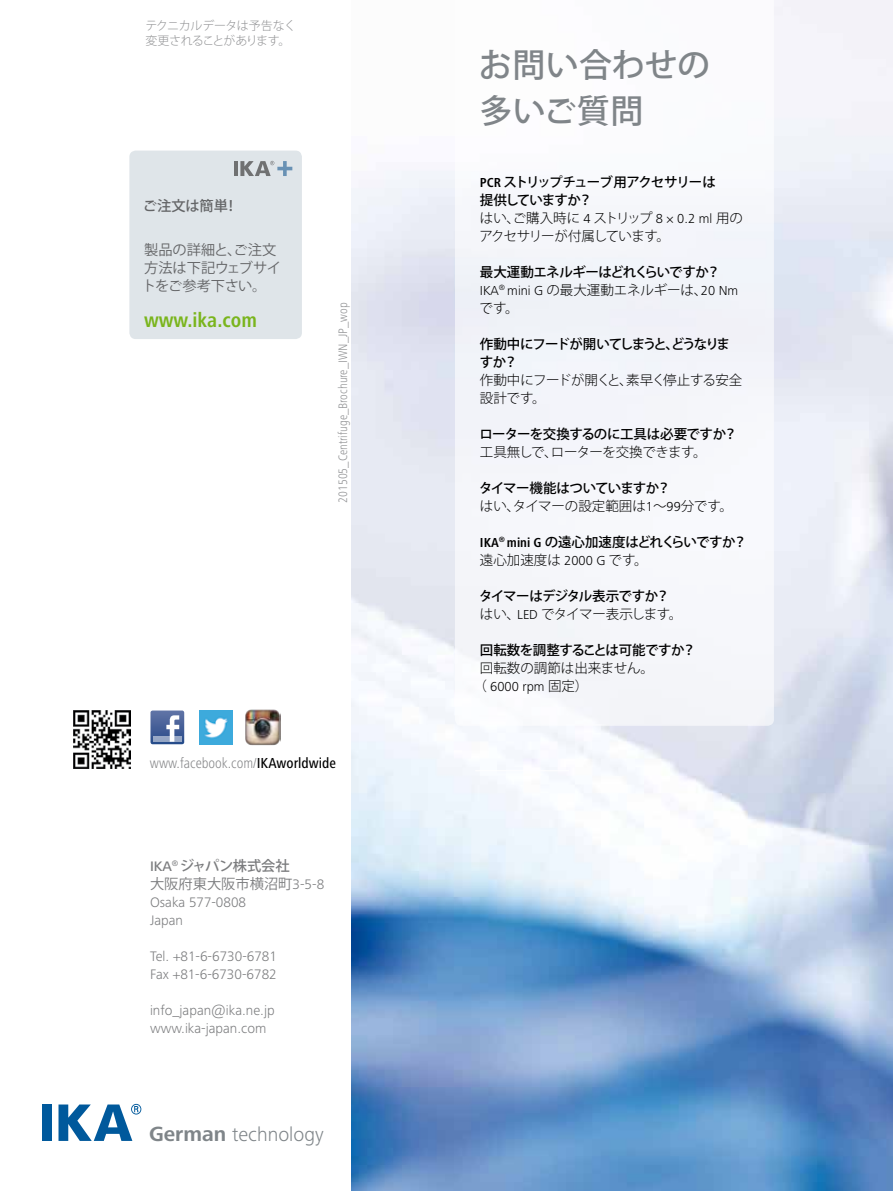
<style>
.page{position:relative;width:893px;height:1191px;background:#fff}
.page>*{position:absolute;margin:0;border:0;box-sizing:border-box;transform-origin:0 0}
.t1{font:500 33px/46.5px "Koz Go Pro";letter-spacing:.01em;color:#808589}
.t2{font:700 condensed 21px "Frutiger Next IKA";color:#7ab51d}
.t3{font:300 20.25px "Frutiger Next IKA";color:#7f8589}
.t4{font:300 condensed 15px "Frutiger Next IKA";color:#87888a}
.t5{font:300 14.25px/18px "Frutiger Next IKA";color:#7b7c7e}
.t6{font:14.25px/18px "Koz Go Pro";color:#646567}
.t7{font:14.25px/18px "Koz Go Pro";color:#7b7c7e}
.t8{font:500 14.25px "Koz Go Pro";letter-spacing:-.01em;color:#646567}
.t9{font:500 13.5px/18px "Koz Go Pro";letter-spacing:-.04em;color:#000}
.t10{font:300 13.5px/18px "Koz Go Pro";letter-spacing:-.015em;color:#000}
.t11{font:300 13.5px/18px "Koz Go Pro";letter-spacing:-.04em;color:#000}
.t12{font:300 13.5px "Frutiger Next IKA";color:#000}
.t13{font:500 13.5px/18px "Koz Go Pro";letter-spacing:-.1em;color:#000}
.t14{font:300 condensed 12.75px "Frutiger Next IKA";color:#929395}
.t15{font:300 12px/15px "Koz Go Pro";letter-spacing:-.05em;color:#929395}
.s1{font-weight:500;color:#000}
.s2{font-family:"Frutiger Next IKA";font-weight:500}
.s3{font-weight:500}
.s4{font-family:"Frutiger Next IKA";font-weight:300}
.s5{font-weight:700;font-size:21.3px}
.s6{font-family:"Frutiger Next IKA";font-weight:700;font-stretch:condensed}
.s7{font-family:"Frutiger Next IKA"}
.s8{font-family:"Koz Go Pro"}
.s9{font-weight:300}
</style>
<div class="page">
<div style="left:42px;top:1104px;width:10px;height:37px;background:#00599c"></div>
<svg style="left:59px;top:1103px;width:82px;height:38px"></svg>
<img style="left:73px;top:711px;width:58px;height:57px">
<svg style="left:150px;top:710px;width:34px;height:34px"></svg>
<img style="left:199px;top:710px;width:34px;height:34px">
<img style="left:245px;top:709px;width:36px;height:36px">
<img style="left:352px;top:0;width:541px;height:1191px">
<div style="left:455px;top:0;width:319px;height:726px;background:#f5f6fb"></div>
<hr style="left:475px;top:770px;width:94px;height:1px;background:#fff">
<div style="left:129px;top:151px;width:173px;height:188px;background:#dfe5e9;border-radius:6px"></div>
<hr style="left:234px;top:161px;width:4px;height:15px;background:#707172">
<svg style="left:240px;top:161px;width:34px;height:15px"></svg>
<hr style="left:277px;top:167px;width:15px;height:3px;background:#6891b4">
<svg style="left:283px;top:161px;width:4px;height:15px"></svg>
<p class="t15" style="left:145px;top:18px;width:152px">テクニカルデータは予告なく変更されることがあります。</p>
<p class="t8" style="left:143px;top:196px;width:97px">ご注文は簡単！</p>
<p class="t6" style="left:142px;top:241px;width:140px">製品の詳細と、ご注文方法は下記ウェブサイトをご参考下さい。</p>
<h2 class="t2" style="left:144px;top:308px;width:114px">www.ika.com</h2>
<p class="t14" style="left:336px;top:503px;width:202px;rotate:-90deg">201505_Centrifuge_Brochure_IWN_JP_wop</p>
<p class="t4" style="left:150px;top:755px;width:187px">www.facebook.com/<span class="s1">IKAworldwide</span></p>
<p class="t7" style="left:150px;top:857px;width:176px"><span class="s2">IKA</span><sup>®</sup> <span class="s3">ジャパン株式会社<br></span>大阪府東大阪市横沼町<span class="s4">3-5-8</span></p>
<p class="t5" style="left:150px;top:893px;width:98px">Osaka 577-0808<br>Japan</p>
<p class="t5" style="left:150px;top:947px;width:129px">Tel. +81-6-6730-6781<br>Fax +81-6-6730-6782</p>
<p class="t5" style="left:150px;top:1001px;width:126px">info_japan@ika.ne.jp www.ika-japan.com</p>
<h3 class="t3" style="left:149px;top:1122px;width:176px"><span class="s5">German</span> technology</h3>
<h1 class="t1" style="left:479px;top:43px;width:233px">お問い合わせの多いご質問</h1>
<p class="t11" style="left:479px;top:173px;width:265px"><span class="s6">PCR</span> <span class="s3">ストリップチューブ用アクセサリーは<br>提供していますか？<br></span>はい、ご購入時に <span class="s7">4</span> ストリップ <span class="s7">8 × 0.2 ml</span> 用のアクセサリーが付属しています。</p>
<p class="t9" style="left:480px;top:263px;width:242px">最大運動エネルギーはどれくらいですか？</p>
<p class="t12" style="left:480px;top:282px;width:260px">IKA<sup>®</sup> mini G <span class="s8">の最大運動エネルギーは、</span>20 Nm</p>
<p class="t10" style="left:480px;top:299px;width:41px">です。</p>
<p class="t13" style="left:480px;top:335px;width:252px">作動中にフードが開いてしまうと、どうなりますか？</p>
<p class="t10" style="left:480px;top:371px;width:264px">作動中にフードが開くと、素早く停止する安全設計です。</p>
<p class="t9" style="left:479px;top:425px;width:259px">ローターを交換するのに工具は必要ですか？</p>
<p class="t10" style="left:480px;top:443px;width:228px">工具無しで、ローターを交換できます。</p>
<p class="t10" style="left:479px;top:479px;width:255px"><span class="s3">タイマー機能はついていますか？<br></span>はい、タイマーの設定範囲は<span class="s7">1</span>～<span class="s7">99</span>分です。</p>
<p class="t9" style="left:480px;top:533px;width:268px"><span class="s6">IKA</span><sup>®</sup> <span class="s6">mini G</span> の遠心加速度はどれくらいですか？<span class="s9">遠心加速度は</span> <span class="s4">2000 G</span> <span class="s9">です。</span></p>
<p class="t9" style="left:479px;top:587px;width:205px">タイマーはデジタル表示ですか？<span class="s9">はい、</span><span class="s4">LED</span> <span class="s9">でタイマー表示します。</span></p>
<p class="t9" style="left:480px;top:641px;width:217px">回転数を調整することは可能ですか？</p>
<p class="t10" style="left:480px;top:659px;width:175px">回転数の調節は出来ません。</p>
<p class="t12" style="left:473px;top:678px;width:116px"><span class="s8">（</span> 6000 rpm <span class="s8">固定）</span></p>
</div>
